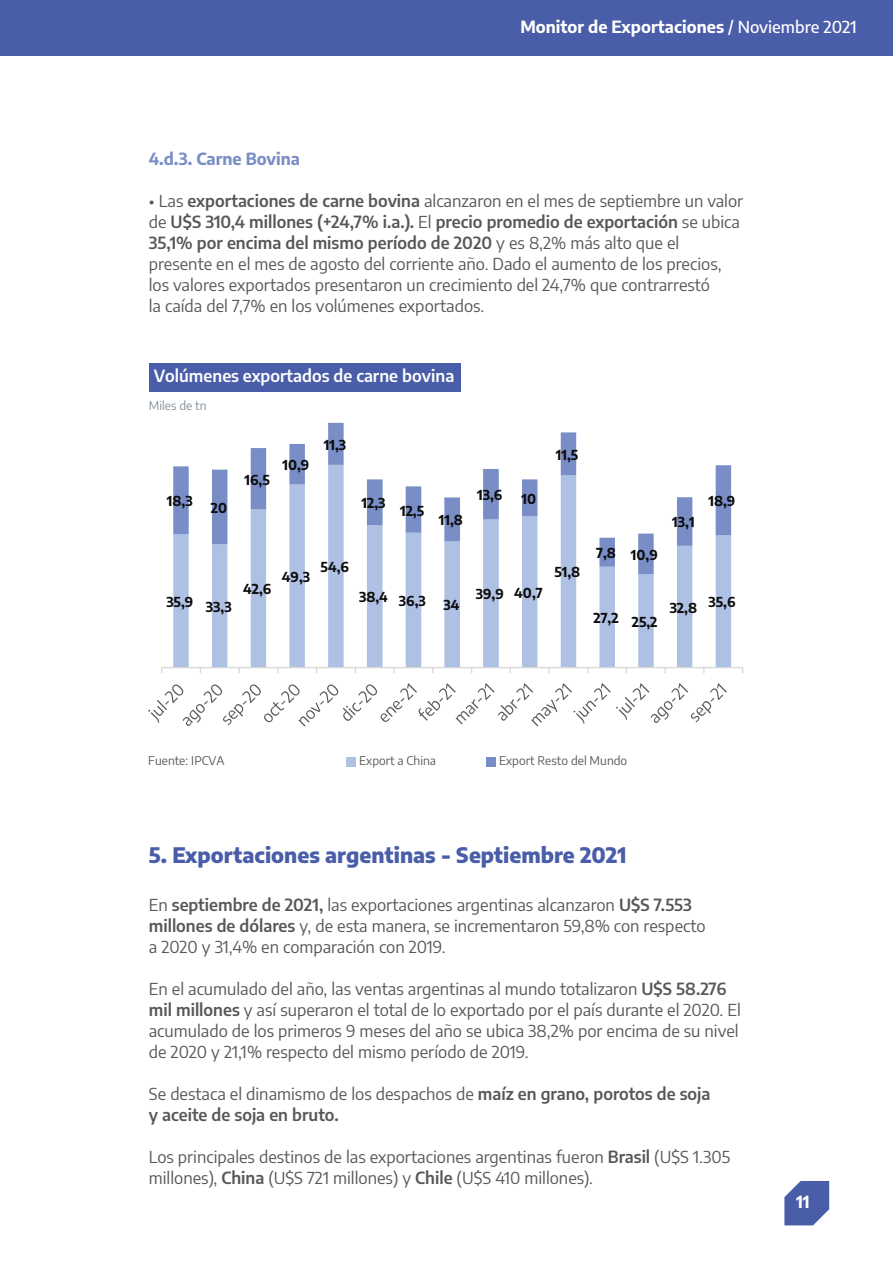
<style>
.page{position:relative;width:893px;height:1263px;background:#fff}
.page>*{position:absolute;margin:0;border:0;box-sizing:border-box;transform-origin:0 0}
.t1{font:800 21px "Encode Sans";color:#4a5da8}
.t2{font:16.5px/21px "Encode Sans";color:#575756}
.t3{font:600 16.5px/21px "Encode Sans";color:#575756}
.t4{font:700 16.5px "Encode Sans";color:#fff}
.t5{font:600 16.5px "Encode Sans";color:#fff}
.t6{font:700 16.5px "Encode Sans";color:#798dc6}
.t7{font:700 13.5px "Encode Sans";color:#0c0c0c}
.t8{font:12px "Encode Sans";color:#5a5a5a}
.t9{font:12px "Encode Sans";color:#83929b}
.s1{font-weight:500}
.s2{font-weight:600}
.s3{font-weight:400}
</style>
<div class="page">
<svg style="left:784px;top:1181px;width:45px;height:44px;background:#6273b3"></svg>
<div style="left:0;top:0;width:893px;height:56px;background:#4a5da8"></div>
<svg style="left:173px;top:574px;width:558px;height:93px"></svg>
<svg style="left:173px;top:423px;width:558px;height:151px"></svg>
<hr style="left:162px;top:667px;width:581px;height:1px;background:#d9d9d9">
<svg style="left:148px;top:683px;width:579px;height:44px"></svg>
<div style="left:346px;top:757px;width:9px;height:9px;background:#aec0e4"></div>
<div style="left:486px;top:757px;width:9px;height:9px;background:#798dc6"></div>
<div style="left:149px;top:364px;width:312px;height:28px;background:#4a5da8"></div>
<p class="t4" style="left:520px;top:14px;width:338px">Monitor de Exportaciones <span class="s1">/ Noviembre 2021</span></p>
<p class="t6" style="left:149px;top:146px;width:153px">4.d.3. Carne Bovina</p>
<p class="t2" style="left:149px;top:189px;width:596px">• Las <span class="s2">exportaciones de carne bovina</span> alcanzaron en el mes de septiembre un valor de <span class="s2">U$S 310,4 millones (+24,7% i.a.).</span> El <span class="s2">precio promedio de exportación</span> se ubica <span class="s2">35,1% por encima del mismo período de 2020</span> y es 8,2% más alto que el presente en el mes de agosto del corriente año. Dado el aumento de los precios, los valores exportados presentaron un crecimiento del 24,7% que contrarrestó<br>la caída del 7,7% en los volúmenes exportados.</p>
<p class="t5" style="left:154px;top:364px;width:302px">Volúmenes exportados de carne bovina</p>
<p class="t9" style="left:149px;top:397px;width:59px">Miles de tn</p>
<p class="t7" style="left:167px;top:491px;width:27px">18,3</p>
<p class="t7" style="left:211px;top:498px;width:18px">20</p>
<p class="t7" style="left:245px;top:470px;width:27px">16,5</p>
<p class="t7" style="left:282px;top:455px;width:28px">10,9</p>
<p class="t7" style="left:324px;top:435px;width:24px">11,3</p>
<p class="t7" style="left:362px;top:493px;width:26px">12,3</p>
<p class="t7" style="left:400px;top:500px;width:26px">12,5</p>
<p class="t7" style="left:439px;top:510px;width:26px">11,8</p>
<p class="t7" style="left:477px;top:485px;width:27px">13,6</p>
<p class="t7" style="left:521px;top:489px;width:16px">10</p>
<p class="t7" style="left:556px;top:445px;width:24px">11,5</p>
<p class="t7" style="left:166px;top:594px;width:67px">35,9 33,3</p>
<p class="t7" style="left:243px;top:579px;width:30px">42,6</p>
<p class="t7" style="left:282px;top:567px;width:30px">49,3</p>
<p class="t7" style="left:321px;top:557px;width:30px">54,6</p>
<p class="t7" style="left:359px;top:589px;width:68px">38,4 36,3</p>
<p class="t7" style="left:444px;top:595px;width:17px">34</p>
<p class="t7" style="left:476px;top:584px;width:68px">39,9 40,7</p>
<p class="t7" style="left:554px;top:562px;width:27px">51,8</p>
<p class="t7" style="left:596px;top:545px;width:63px">7,8 10,9</p>
<p class="t7" style="left:672px;top:512px;width:24px">13,1</p>
<p class="t7" style="left:708px;top:491px;width:28px">18,9</p>
<p class="t7" style="left:593px;top:610px;width:66px">27,2 25,2</p>
<p class="t7" style="left:670px;top:595px;width:67px">32,8 35,6</p>
<p class="t8" style="left:148px;top:752px;width:78px">Fuente: IPCVA</p>
<p class="t8" style="left:359px;top:752px;width:78px">Export a China</p>
<p class="t8" style="left:499px;top:752px;width:129px">Export Resto del Mundo</p>
<p class="t1" style="left:149px;top:839px;width:479px">5. Exportaciones argentinas - Septiembre 2021</p>
<p class="t2" style="left:149px;top:893px;width:558px">En <span class="s2">septiembre de 2021,</span> las exportaciones argentinas alcanzaron <span class="s2">U$S 7.553 millones de dólares</span> y, de esta manera, se incrementaron 59,8% con respecto a 2020 y 31,4% en comparación con 2019.</p>
<p class="t2" style="left:149px;top:978px;width:593px">En el acumulado del año, las ventas argentinas al mundo totalizaron <span class="s2">U$S 58.276 mil millones</span> y así superaron el total de lo exportado por el país durante el 2020. El acumulado de los primeros 9 meses del año se ubica 38,2% por encima de su nivel de 2020 y 21,1% respecto del mismo período de 2019.</p>
<p class="t3" style="left:149px;top:1082px;width:563px"><span class="s3">Se destaca el dinamismo de los despachos de</span> maíz en grano, porotos de soja y aceite de soja en bruto.</p>
<p class="t2" style="left:149px;top:1146px;width:583px">Los principales destinos de las exportaciones argentinas fueron <span class="s2">Brasil</span> (U$S 1.305 millones), <span class="s2">China</span> (U$S 721 millones) y <span class="s2">Chile</span> (U$S 410 millones).</p>
<p class="t4" style="left:796px;top:1190px;width:15px">11</p>
</div>
